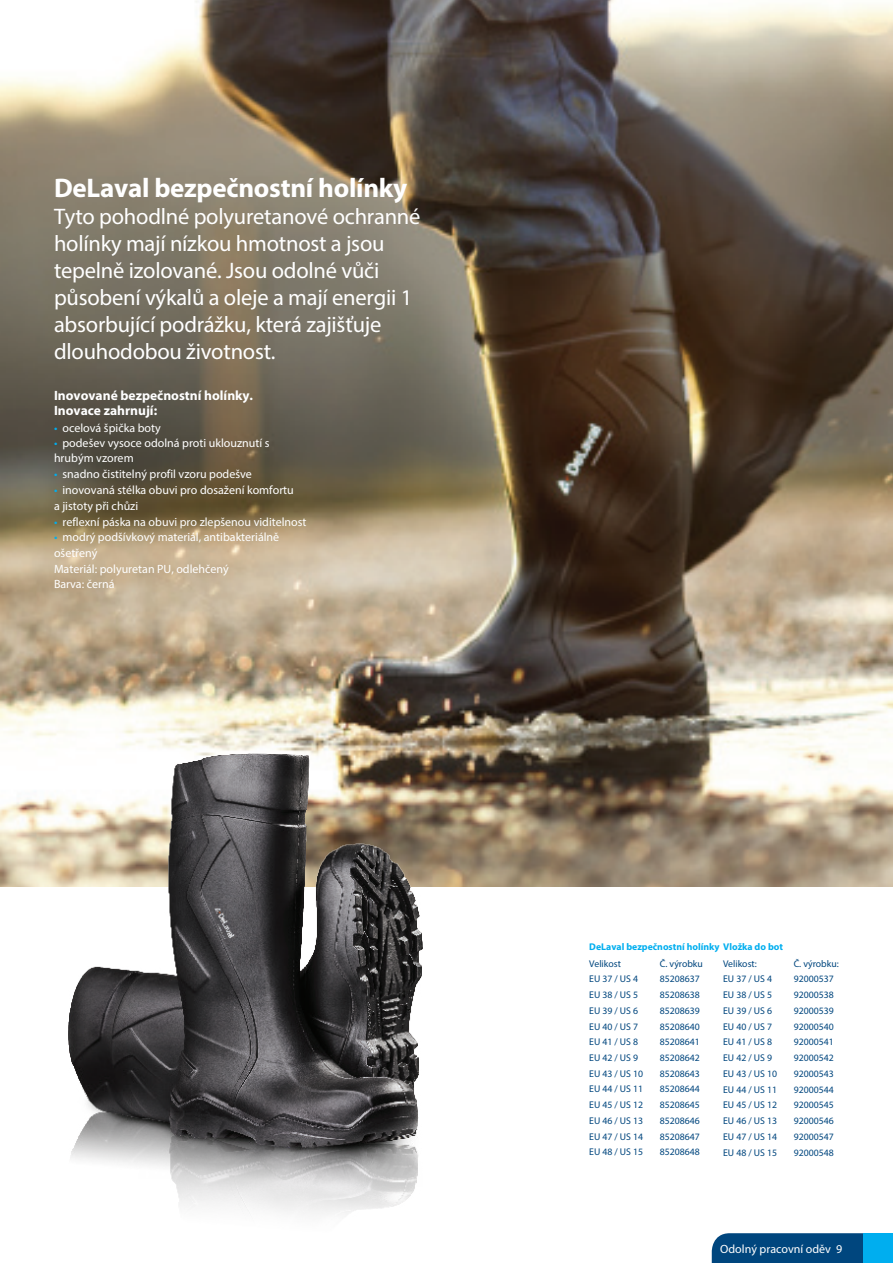
<style>
.page{position:relative;width:893px;height:1263px;background:#fff}
.page>*{position:absolute;margin:0;border:0;box-sizing:border-box;transform-origin:0 0}
.t1{font:700 27px "Myriad Pro";letter-spacing:-.01em;color:#fff}
.t2{font:22.5px/27px "Myriad Pro";letter-spacing:-.01em;color:#fff}
.t3{font:700 13.5px/15.8px "Myriad Pro";color:#fff}
.t4{font:12px/15.8px "Myriad Pro";color:#fff}
.t5{font:9.75px "Myriad Pro";color:#00467e}
.t6{font:700 9.75px "Myriad Pro";color:#00aeef}
.s1{color:#00aeef}
</style>
<div class="page">
<div style="left:712px;top:1233px;width:151px;height:30px;background:#00467e"></div>
<div style="left:863px;top:1233px;width:30px;height:30px;background:#00aeef"></div>
<img style="left:0;top:0;width:893px;height:887px">
<img style="left:68px;top:753px;width:354px;height:461px">
<h1 class="t1" style="left:54px;top:170px;width:355px">DeLaval bezpečnostní holínky</h1>
<h2 class="t2" style="left:54px;top:202px;width:368px">Tyto pohodlné polyuretanové ochranné holínky mají nízkou hmotnost a jsou tepelně izolované. Jsou odolné vůči působení výkalů a oleje a mají energii 1 absorbující podrážku, která zajišťuje dlouhodobou životnost.</h2>
<h3 class="t3" style="left:54px;top:387px;width:201px">Inovované bezpečnostní holínky.<br>Inovace zahrnují:</h3>
<p class="t4" style="left:54px;top:419px;width:108px"><span class="s1">•</span> ocelová špička boty</p>
<p class="t4" style="left:54px;top:436px;width:217px;line-height:14.7px"><span class="s1">•</span> podešev vysoce odolná proti uklouznutí s hrubým vzorem</p>
<p class="t4" style="left:54px;top:466px;width:199px"><span class="s1">•</span> snadno čistitelný profil vzoru podešve</p>
<p class="t4" style="left:54px;top:482px;width:241px"><span class="s1">•</span> inovovaná stélka obuvi pro dosažení komfortu a jistoty při chůzi</p>
<p class="t4" style="left:54px;top:513px;width:254px"><span class="s1">•</span> reflexní páska na obuvi pro zlepšenou viditelnost</p>
<p class="t4" style="left:54px;top:529px;width:227px"><span class="s1">•</span> modrý podšívkový materiál, antibakteriálně ošetřený<br>Materiál: polyuretan PU, odlehčený<br>Barva: černá</p>
<p class="t6" style="left:589px;top:941px;width:195px">DeLaval bezpečnostní holínky Vložka do bot</p>
<p class="t5" style="left:589px;top:957px;width:33px">Velikost</p>
<p class="t5" style="left:660px;top:957px;width:45px">Č. výrobku</p>
<p class="t5" style="left:589px;top:973px;width:50px">EU 37 / US 4</p>
<p class="t5" style="left:660px;top:973px;width:42px">85208637</p>
<p class="t5" style="left:589px;top:989px;width:50px">EU 38 / US 5</p>
<p class="t5" style="left:660px;top:989px;width:42px">85208638</p>
<p class="t5" style="left:589px;top:1004px;width:50px">EU 39 / US 6</p>
<p class="t5" style="left:660px;top:1004px;width:42px">85208639</p>
<p class="t5" style="left:589px;top:1020px;width:50px">EU 40 / US 7</p>
<p class="t5" style="left:660px;top:1020px;width:42px">85208640</p>
<p class="t5" style="left:589px;top:1036px;width:50px">EU 41 / US 8</p>
<p class="t5" style="left:660px;top:1036px;width:42px">85208641</p>
<p class="t5" style="left:589px;top:1052px;width:50px">EU 42 / US 9</p>
<p class="t5" style="left:660px;top:1052px;width:42px">85208642</p>
<p class="t5" style="left:589px;top:1067px;width:55px">EU 43 / US 10</p>
<p class="t5" style="left:660px;top:1067px;width:42px">85208643</p>
<p class="t5" style="left:589px;top:1083px;width:55px">EU 44 / US 11</p>
<p class="t5" style="left:660px;top:1083px;width:42px">85208644</p>
<p class="t5" style="left:589px;top:1099px;width:55px">EU 45 / US 12</p>
<p class="t5" style="left:660px;top:1099px;width:42px">85208645</p>
<p class="t5" style="left:589px;top:1115px;width:55px">EU 46 / US 13</p>
<p class="t5" style="left:660px;top:1115px;width:42px">85208646</p>
<p class="t5" style="left:589px;top:1130px;width:55px">EU 47 / US 14</p>
<p class="t5" style="left:660px;top:1130px;width:42px">85208647</p>
<p class="t5" style="left:589px;top:1146px;width:55px">EU 48 / US 15</p>
<p class="t5" style="left:660px;top:1146px;width:42px">85208648</p>
<p class="t5" style="left:723px;top:957px;width:35px">Velikost:</p>
<p class="t5" style="left:794px;top:957px;width:47px">Č. výrobku:</p>
<p class="t5" style="left:723px;top:973px;width:50px">EU 37 / US 4</p>
<p class="t5" style="left:794px;top:973px;width:42px">92000537</p>
<p class="t5" style="left:723px;top:989px;width:50px">EU 38 / US 5</p>
<p class="t5" style="left:794px;top:989px;width:42px">92000538</p>
<p class="t5" style="left:723px;top:1004px;width:50px">EU 39 / US 6</p>
<p class="t5" style="left:794px;top:1004px;width:42px">92000539</p>
<p class="t5" style="left:723px;top:1020px;width:50px">EU 40 / US 7</p>
<p class="t5" style="left:794px;top:1020px;width:42px">92000540</p>
<p class="t5" style="left:723px;top:1036px;width:50px">EU 41 / US 8</p>
<p class="t5" style="left:794px;top:1036px;width:42px">92000541</p>
<p class="t5" style="left:723px;top:1052px;width:50px">EU 42 / US 9</p>
<p class="t5" style="left:794px;top:1052px;width:42px">92000542</p>
<p class="t5" style="left:723px;top:1067px;width:55px">EU 43 / US 10</p>
<p class="t5" style="left:794px;top:1067px;width:42px">92000543</p>
<p class="t5" style="left:723px;top:1083px;width:55px">EU 44 / US 11</p>
<p class="t5" style="left:794px;top:1083px;width:42px">92000544</p>
<p class="t5" style="left:723px;top:1099px;width:55px">EU 45 / US 12</p>
<p class="t5" style="left:794px;top:1099px;width:42px">92000545</p>
<p class="t5" style="left:723px;top:1115px;width:55px">EU 46 / US 13</p>
<p class="t5" style="left:794px;top:1115px;width:42px">92000546</p>
<p class="t5" style="left:723px;top:1130px;width:55px">EU 47 / US 14</p>
<p class="t5" style="left:794px;top:1130px;width:42px">92000547</p>
<p class="t5" style="left:723px;top:1146px;width:55px">EU 48 / US 15</p>
<p class="t5" style="left:794px;top:1146px;width:42px">92000548</p>
<p class="t4" style="left:720px;top:1241px;width:123px">Odolný pracovní oděv 9</p>
</div>
